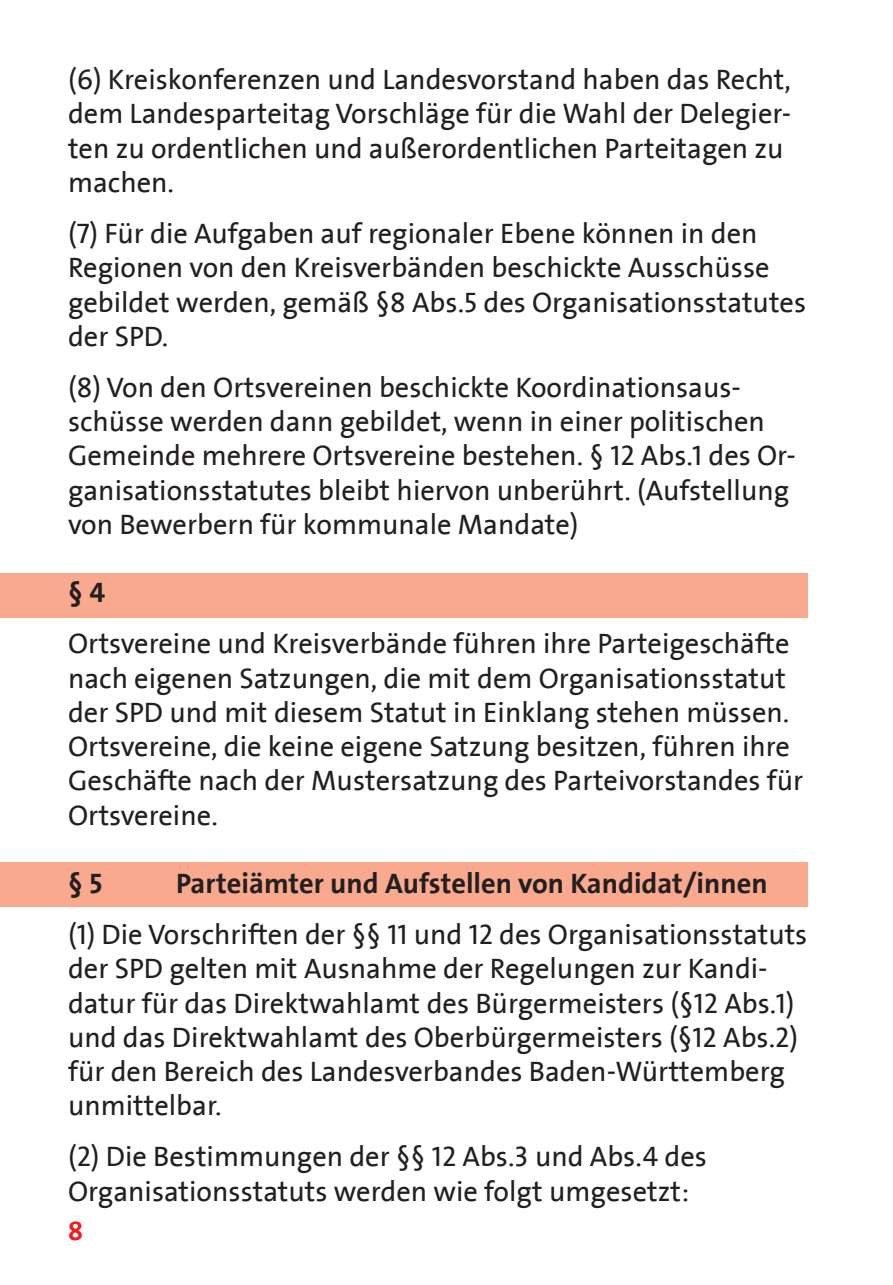
<style>
.page{position:relative;width:893px;height:1285px;background:#fff}
.page>*{position:absolute;margin:0;border:0;box-sizing:border-box;transform-origin:0 0}
.t1{font:28.5px/34.2px "SPD2002 The Sans";color:#231f20}
.t2{font:700 28.5px "SPD2002 The Sans";color:#231f20}
.t3{font:700 27px "SPD2002 The Sans";color:#ee1d23}
</style>
<div class="page">
<div style="left:0;top:862px;width:808px;height:44px;background:#f8a98e"></div>
<div style="left:0;top:573px;width:808px;height:45px;background:#f8a98e"></div>
<p class="t1" style="left:68px;top:63px;width:725px">(6) Kreiskonferenzen und Landesvorstand haben das Recht, dem Landesparteitag Vorschläge für die Wahl der Delegier&shy;ten zu ordentlichen und außerordentlichen Parteitagen zu machen.</p>
<p class="t1" style="left:68px;top:217px;width:740px">(7) Für die Aufgaben auf regionaler Ebene können in den Regionen von den Kreisverbänden beschickte Ausschüsse gebildet werden, gemäß §8 Abs.5 des Organisationsstatutes der SPD.</p>
<p class="t1" style="left:68px;top:371px;width:729px">(8) Von den Ortsvereinen beschickte Koordinationsaus&shy;schüsse werden dann gebildet, wenn in einer politischen Gemeinde mehrere Ortsvereine bestehen. § 12 Abs.1 des Or&shy;ganisationsstatutes bleibt hiervon unberührt. (Aufstellung von Bewerbern für kommunale Mandate)</p>
<p class="t2" style="left:68px;top:577px;width:39px">§ 4</p>
<p class="t1" style="left:68px;top:627px;width:737px">Ortsvereine und Kreisverbände führen ihre Parteigeschäfte nach eigenen Satzungen, die mit dem Organisationsstatut der SPD und mit diesem Statut in Einklang stehen müssen.<br>Ortsvereine, die keine eigene Satzung besitzen, führen ihre Geschäfte nach der Mustersatzung des Parteivorstandes für Ortsvereine.</p>
<p class="t2" style="left:68px;top:868px;width:36px">§ 5</p>
<p class="t2" style="left:176px;top:868px;width:593px">Parteiämter und Aufstellen von Kandidat/innen</p>
<p class="t1" style="left:68px;top:918px;width:741px">(1) Die Vorschriften der §§ 11 und 12 des Organisationsstatuts der SPD gelten mit Ausnahme der Regelungen zur Kandi&shy;datur für das Direktwahlamt des Bürgermeisters (§12 Abs.1) und das Direktwahlamt des Oberbürgermeisters (§12 Abs.2) für den Bereich des Landesverbandes Baden-Württemberg unmittelbar.</p>
<p class="t1" style="left:68px;top:1140px;width:640px">(2) Die Bestimmungen der §§ 12 Abs.3 und Abs.4 des<br>Organisationsstatuts werden wie folgt umgesetzt:</p>
<p class="t3" style="left:68px;top:1216px;width:17px">8</p>
</div>
